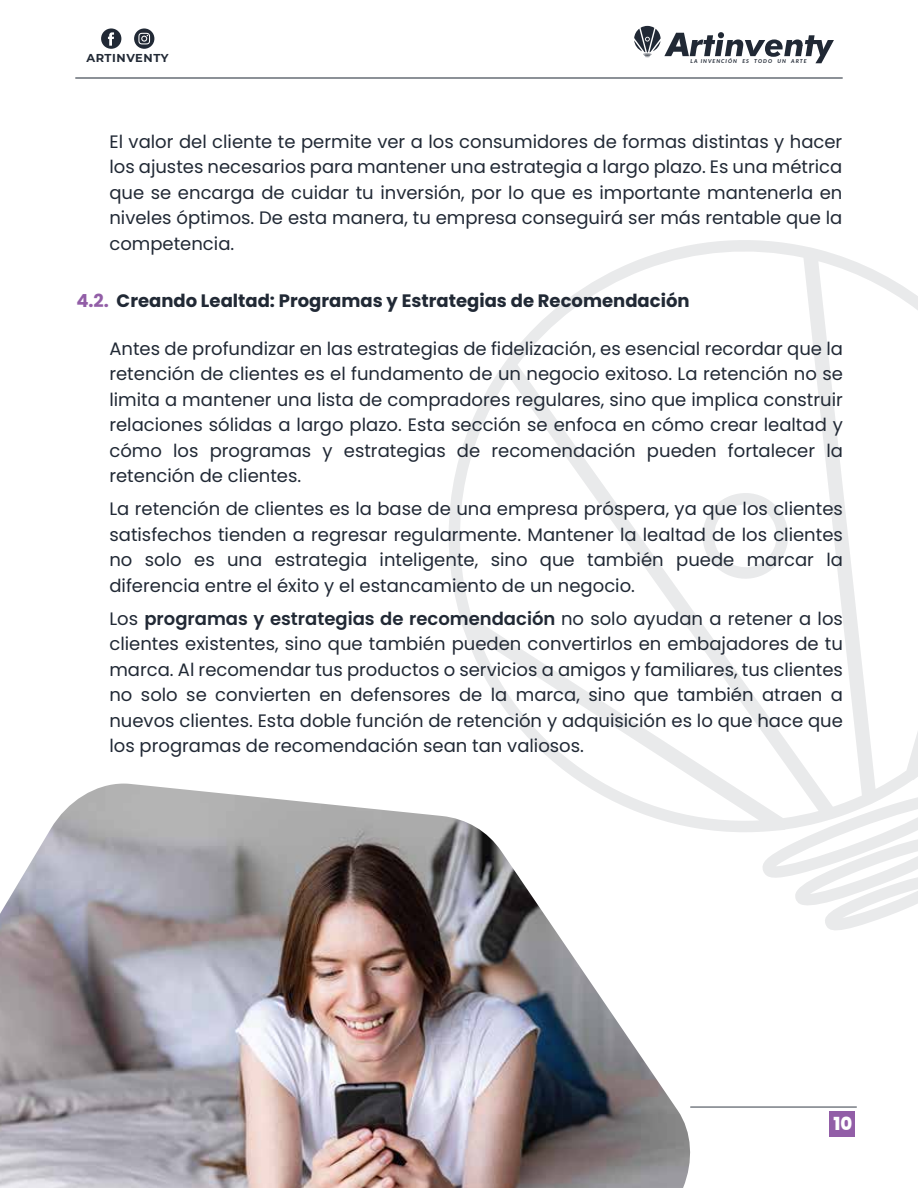
<style>
.page{position:relative;width:918px;height:1188px;background:#fff}
.page>*{position:absolute;margin:0;border:0;box-sizing:border-box;transform-origin:0 0}
.t1{font:18px/25.5px "Poppins";color:#212935;text-align:justify}
.t2{font:700 18px "Poppins";color:#212935}
.t3{font:800 18px "Poppins";color:#fff}
.t4{font:700 11.4px "Montserrat";letter-spacing:.05em;color:#212935}
.t5{font:9.3px "Myriad Pro";color:#231f20}
.t6{font:italic 700 5.4px "Lato";letter-spacing:.185em;color:#212935}
.s1{color:#925ea7}
.s2{font-weight:600}
</style>
<div class="page">
<hr style="left:691px;top:1107px;width:165px;height:1px;background:#353d48">
<img style="left:0;top:784px;width:694px;height:404px">
<svg style="left:449px;top:240px;width:469px;height:603px"></svg>
<svg style="left:697px;top:492px;width:97px;height:88px"></svg>
<svg style="left:760px;top:792px;width:158px;height:138px"></svg>
<div style="left:829px;top:1112px;width:26px;height:25px;background:#925ea7"></div>
<hr style="left:76px;top:77px;width:766px;height:2px;background:#353d48">
<svg style="left:101px;top:28px;width:20px;height:21px"></svg>
<svg style="left:134px;top:28px;width:20px;height:21px"></svg>
<svg style="left:634px;top:26px;width:200px;height:37px"></svg>
<p class="t4" style="left:86px;top:50px;width:84px">ARTINVENTY</p>
<p class="t6" style="left:691px;top:57px;width:118px">LA INVENCIÓN ES TODO UN ARTE</p>
<p class="t5" style="left:84px;top:52px;width:91px">https://artinventy.com/</p>
<p class="t1" style="left:109px;top:129px;width:734px">El valor del cliente te permite ver a los consumidores de formas distintas y hacer los ajustes necesarios para mantener una estrategia a largo plazo. Es una métrica que se encarga de cuidar tu inversión, por lo que es importante mantenerla en niveles óptimos. De esta manera, tu empresa conseguirá ser más rentable que la competencia.</p>
<p class="t2" style="left:76px;top:290px;width:615px"><span class="s1">4.2.</span> Creando Lealtad: Programas y Estrategias de Recomendación</p>
<p class="t1" style="left:109px;top:336px;width:735px">Antes de profundizar en las estrategias de fidelización, es esencial recordar que la retención de clientes es el fundamento de un negocio exitoso. La retención no se limita a mantener una lista de compradores regulares, sino que implica construir relaciones sólidas a largo plazo. Esta sección se enfoca en cómo crear lealtad y cómo los programas y estrategias de recomendación pueden fortalecer la retención de clientes.</p>
<p class="t1" style="left:109px;top:496px;width:735px">La retención de clientes es la base de una empresa próspera, ya que los clientes satisfechos tienden a regresar regularmente. Mantener la lealtad de los clientes no solo es una estrategia inteligente, sino que también puede marcar la diferencia entre el éxito y el estancamiento de un negocio.</p>
<p class="t1" style="left:109px;top:606px;width:735px">Los <span class="s2">programas y estrategias de recomendación</span> no solo ayudan a retener a los clientes existentes, sino que también pueden convertirlos en embajadores de tu marca. Al recomendar tus productos o servicios a amigos y familiares, tus clientes no solo se convierten en defensores de la marca, sino que también atraen a nuevos clientes. Esta doble función de retención y adquisición es lo que hace que los programas de recomendación sean tan valiosos.</p>
<p class="t3" style="left:833px;top:1113px;width:20px">10</p>
</div>
